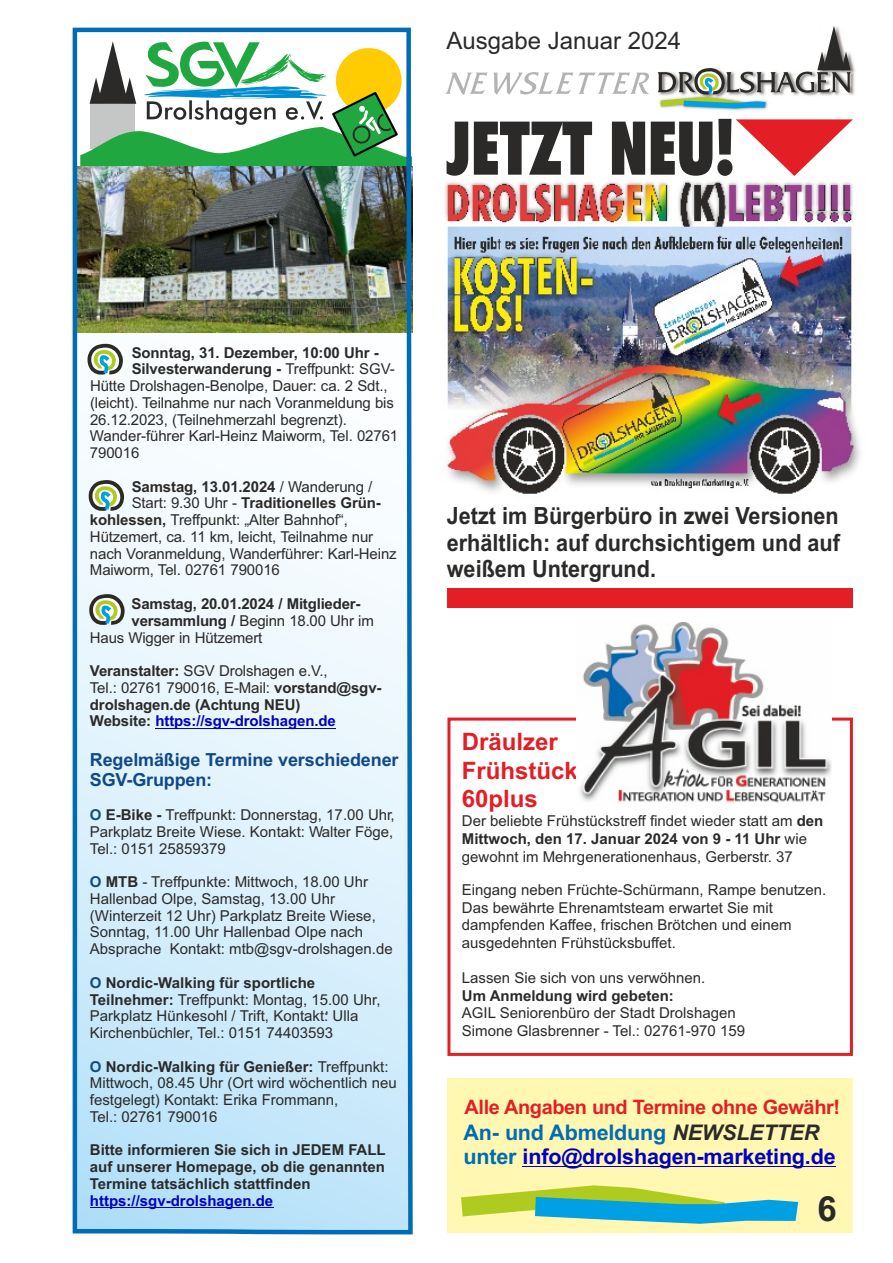
<style>
.page{position:relative;width:893px;height:1263px;background:#fff}
.page>*{position:absolute;margin:0;border:0;box-sizing:border-box;transform-origin:0 0}
.t1{font:900 condensed 74.4px "Futura BT";color:#2b2a29;scale:.91 1}
.t2{font:700 34.8px "Arial";color:#2b2a29}
.t3{font:700 24px/28.2px "Arial";color:#e31e24}
.t4{font:24px "Arial";color:#2b2a29}
.t5{font:700 23.7px/26.5px "Arial";color:#2b2a29;text-align:justify;scale:.91 1}
.t6{font:700 21.6px/23.4px "Arial";letter-spacing:-.01em;color:#0000c4}
.t7{font:700 19.95px "Arial";letter-spacing:-.02em;color:#e31e24}
.t8{font:700 18px/20.1px "Arial";letter-spacing:-.01em;color:#10498a}
.t9{font:15px/16.8px "Arial";color:#2b2a29}
.t10{font:700 15px/16.8px "Arial";letter-spacing:-.01em;color:#2b2a29}
.t11{font:700 15px "Arial";color:#0000c4}
.s1{font-weight:400}
.s2{font-weight:700}
.s3{color:#0000c4}
.s4{font-weight:700;color:#10498a}
.s5{color:#006cb5}
.s6{font-style:italic;color:#2b2a29}
</style>
<div class="page">
<svg style="left:445px;top:72px;width:204px;height:23px"></svg>
<img style="left:657px;top:55px;width:198px;height:56px">
<svg style="left:658px;top:26px;width:193px;height:82px"></svg>
<img style="left:445px;top:176px;width:416px;height:318px">
<svg style="left:736px;top:119px;width:117px;height:57px"></svg>
<div style="left:447px;top:588px;width:406px;height:20px;background:#e31e24"></div>
<div style="left:447px;top:718px;width:406px;height:338px;border:3px solid #e31e24"></div>
<img style="left:576px;top:623px;width:256px;height:180px">
<svg style="left:72px;top:27px;width:341px;height:1208px"></svg>
<div style="left:447px;top:1078px;width:406px;height:154px;background:#fff7b2"></div>
<svg style="left:461px;top:1185px;width:337px;height:39px"></svg>
<hr style="left:523px;top:1165px;width:313px;height:1px;background:#0000c4">
<h3 class="t4" style="left:446px;top:32px;width:236px">Ausgabe Januar 2024</h3>
<h1 class="t1" style="left:446px;top:118px;width:319px">JETZT NEU!</h1>
<p class="t10" style="left:132px;top:345px;width:249px">Sonntag, 31. Dezember, 10:00 Uhr -</p>
<p class="t10" style="left:132px;top:362px;width:265px">Silvesterwanderung - <span class="s1">Treffpunkt: SGV-</span></p>
<p class="t9" style="left:90px;top:379px;width:299px">Hütte Drolshagen-Benolpe, Dauer: ca. 2 Sdt.,</p>
<p class="t9" style="left:90px;top:396px;width:305px">(leicht). Teilnahme nur nach Voranmeldung bis</p>
<p class="t9" style="left:90px;top:412px;width:258px">26.12.2023, (Teilnehmerzahl begrenzt).</p>
<p class="t9" style="left:90px;top:429px;width:310px">Wander-führer Karl-Heinz Maiworm, Tel. 02761</p>
<p class="t9" style="left:90px;top:446px;width:51px">790016</p>
<p class="t10" style="left:132px;top:479px;width:242px">Samstag, 13.01.2024 <span class="s1">/ Wanderung /</span></p>
<p class="t10" style="left:132px;top:496px;width:251px"><span class="s1">Start: 9.30 Uhr -</span> Traditionelles Grün-</p>
<p class="t9" style="left:90px;top:513px;width:259px"><span class="s2">kohlessen,</span> Treffpunkt: „Alter Bahnhof“,</p>
<p class="t9" style="left:90px;top:530px;width:285px">Hützemert, ca. 11 km, leicht, Teilnahme nur</p>
<p class="t9" style="left:90px;top:546px;width:308px">nach Voranmeldung, Wanderführer: Karl-Heinz</p>
<p class="t9" style="left:90px;top:563px;width:191px">Maiworm, Tel. 02761 790016</p>
<p class="t10" style="left:132px;top:597px;width:230px">Samstag, 20.01.2024 / Mitglieder-</p>
<p class="t9" style="left:132px;top:613px;width:244px"><span class="s2">versammlung /</span> Beginn 18.00 Uhr im</p>
<p class="t9" style="left:90px;top:630px;width:174px">Haus Wigger in Hützemert</p>
<p class="t10" style="left:90px;top:664px;width:293px">Veranstalter: <span class="s1">SGV Drolshagen e.V.,<br>Tel.: 02761 790016, E-Mail:</span> vorstand@sgv&shy;drolshagen.de (Achtung NEU)<br>Website: <span class="s3">https://sgv-drolshagen.de</span></p>
<p class="t8" style="left:90px;top:751px;width:310px">Regelmäßige Termine verschiedener<br>SGV-Gruppen:</p>
<p class="t9" style="left:90px;top:808px;width:306px;text-align:justify"><span class="s4">O</span> <span class="s2">E-Bike -</span> Treffpunkt: Donnerstag, 17.00 Uhr, Parkplatz Breite Wiese. Kontakt: Walter Föge, Tel.: 0151 25859379</p>
<p class="t9" style="left:90px;top:875px;width:304px"><span class="s4">O</span> <span class="s2">MTB</span> - Treffpunkte: Mittwoch, 18.00 Uhr Hallenbad Olpe, Samstag, 13.00 Uhr (Winterzeit 12 Uhr) Parkplatz Breite Wiese, Sonntag, 11.00 Uhr Hallenbad Olpe nach Absprache Kontakt: mtb@sgv-drolshagen.de</p>
<p class="t9" style="left:90px;top:975px;width:292px"><span class="s4">O</span> <span class="s2">Nordic-Walking für sportliche Teilnehmer:</span> Treffpunkt: Montag, 15.00 Uhr, Parkplatz Hünkesohl / Trift, Kontakt: Ulla Kirchenbüchler, Tel.: 0151 74403593</p>
<p class="t9" style="left:90px;top:1059px;width:308px"><span class="s4">O</span> <span class="s2">Nordic-Walking für Genießer:</span> Treffpunkt:<br>Mittwoch, 08.45 Uhr (Ort wird wöchentlich neu festgelegt) Kontakt: Erika Frommann,<br>Tel.: 02761 790016</p>
<p class="t10" style="left:90px;top:1143px;width:297px;text-align:justify">Bitte informieren Sie sich in JEDEM FALL auf unserer Homepage, ob die genannten Termine tatsächlich stattfinden</p>
<p class="t11" style="left:90px;top:1195px;width:185px">https://sgv-drolshagen.de</p>
<p class="t9" style="left:325px;top:1001px;width:6px">,</p>
<h3 class="t5" style="left:447px;top:505px;width:434px">Jetzt im Bürgerbüro in zwei Versionen erhältlich: auf durchsichtigem und auf weißem Untergrund.</h3>
<h3 class="t3" style="left:462px;top:730px;width:118px">Dräulzer<br>Frühstück<br>60plus</h3>
<p class="t9" style="left:462px;top:814px;width:363px;line-height:17.5px">Der beliebte Frühstückstreff findet wieder statt am <span class="s2">den<br>Mittwoch, den 17. Januar 2024 von 9 - 11 Uhr</span> wie gewohnt im Mehrgenerationenhaus, Gerberstr. 37</p>
<p class="t9" style="left:462px;top:882px;width:366px;line-height:17.5px">Eingang neben Früchte-Schürmann, Rampe benutzen.<br>Das bewährte Ehrenamtsteam erwartet Sie mit dampfenden Kaffee, frischen Brötchen und einem ausgedehnten Frühstücksbuffet.</p>
<p class="t9" style="left:462px;top:971px;width:245px">Lassen Sie sich von uns verwöhnen.</p>
<p class="t10" style="left:462px;top:988px;width:213px">Um Anmeldung wird gebeten:</p>
<p class="t9" style="left:462px;top:1005px;width:285px;line-height:17.5px">AGIL Seniorenbüro der Stadt Drolshagen<br>Simone Glasbrenner - Tel.: 02761-970 159</p>
<h3 class="t7" style="left:465px;top:1099px;width:377px">Alle Angaben und Termine ohne Gewähr!</h3>
<h3 class="t6" style="left:463px;top:1123px;width:374px"><span class="s5">An- und Abmeldung</span> <span class="s6">NEWSLETTER </span><span class="s5">unter</span> info@drolshagen-marketing.de</h3>
<h2 class="t2" style="left:817px;top:1196px;width:21px">6</h2>
</div>
